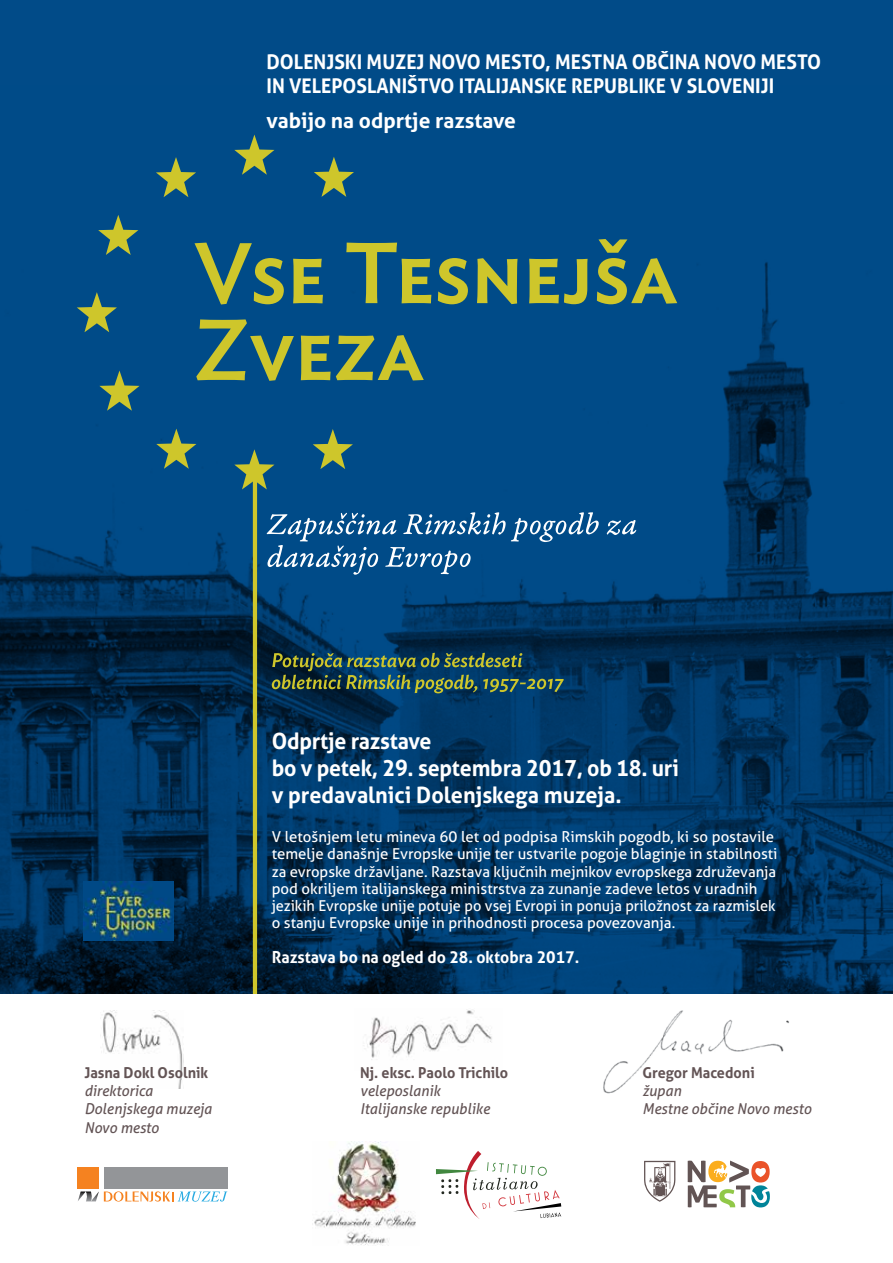
<style>
.page{position:relative;width:893px;height:1263px;background:#fff}
.page>*{position:absolute;margin:0;border:0;box-sizing:border-box;transform-origin:0 0}
.t1{font:700 22.5px/27px "Aller";letter-spacing:-.01em;color:#fff;scale:.95 1}
.t2{font:700 21px "Aller";color:#fff}
.t3{font:700 20.25px/24.3px "Aller";color:#fff;scale:.95 1}
.t4{font:700 16.5px "Aller";color:#fff;scale:.96 1}
.t5{font:15px/17.2px "Aller";color:#fff}
.t6{font:italic 15px/18px "Aller";color:#635455;scale:.96 1}
.t7{font:700 15px "Aller";color:#635455;scale:.96 1}
</style>
<div class="page">
<div style="left:0;top:0;width:893px;height:994px;background:#014b88"></div>
<img style="left:0;top:262px;width:893px;height:732px">
<hr style="left:253px;top:473px;width:4px;height:521px;background:#cec62b">
<svg style="left:272px;top:653px;width:292px;height:40px;background:#2f5350"></svg>
<svg style="left:234px;top:135px;width:40px;height:40px"></svg>
<svg style="left:314px;top:157px;width:40px;height:40px"></svg>
<svg style="left:313px;top:429px;width:40px;height:40px"></svg>
<svg style="left:234px;top:449px;width:40px;height:40px"></svg>
<svg style="left:156px;top:429px;width:40px;height:40px"></svg>
<svg style="left:99px;top:370px;width:41px;height:41px"></svg>
<svg style="left:77px;top:292px;width:40px;height:40px"></svg>
<svg style="left:98px;top:215px;width:40px;height:40px"></svg>
<svg style="left:156px;top:157px;width:40px;height:40px"></svg>
<svg style="left:266px;top:512px;width:370px;height:63px"></svg>
<svg style="left:196px;top:319px;width:228px;height:62px"></svg>
<svg style="left:194px;top:239px;width:483px;height:65px"></svg>
<svg style="left:436px;top:1151px;width:125px;height:68px"></svg>
<img style="left:312px;top:1142px;width:104px;height:103px">
<img style="left:367px;top:1010px;width:125px;height:50px">
<img style="left:603px;top:1010px;width:186px;height:84px">
<svg style="left:688px;top:1160px;width:82px;height:47px"></svg>
<svg style="left:644px;top:1161px;width:31px;height:41px"></svg>
<img style="left:103px;top:1011px;width:81px;height:78px">
<div style="left:78px;top:1167px;width:21px;height:21px;background:#f58220"></div>
<div style="left:104px;top:1167px;width:123px;height:21px;background:#939598"></div>
<svg style="left:78px;top:1191px;width:149px;height:10px"></svg>
<img style="left:83px;top:881px;width:91px;height:59px">
<svg style="left:111px;top:937px;width:7px;height:3px"></svg>
<h3 class="t3" style="left:266px;top:49px;width:585px">DOLENJSKI MUZEJ NOVO MESTO, MESTNA OBČINA NOVO MESTO<br>IN VELEPOSLANIŠTVO ITALIJANSKE REPUBLIKE V SLOVENIJI</h3>
<h2 class="t2" style="left:266px;top:107px;width:251px">vabijo na odprtje razstave</h2>
<p class="t7" style="left:84px;top:1063px;width:130px">Jasna Dokl Osolnik</p>
<p class="t6" style="left:84px;top:1081px;width:134px">direktorica<br>Dolenjskega muzeja</p>
<p class="t6" style="left:84px;top:1119px;width:79px">Novo mesto</p>
<h1 class="t1" style="left:272px;top:727px;width:430px">Odprtje razstave<br>bo v petek, 29. septembra 2017, ob 18. uri v predavalnici Dolenjskega muzeja.</h1>
<p class="t5" style="left:272px;top:828px;width:507px">V letošnjem letu mineva 60 let od podpisa Rimskih pogodb, ki so postavile temelje današnje Evropske unije ter ustvarile pogoje blaginje in stabilnosti za evropske državljane. Razstava ključnih mejnikov evropskega združevanja pod okriljem italijanskega ministrstva za zunanje zadeve letos v uradnih jezikih Evropske unije potuje po vsej Evropi in ponuja priložnost za razmislek o stanju Evropske unije in prihodnosti procesa povezovanja.</p>
<p class="t4" style="left:272px;top:947px;width:322px">Razstava bo na ogled do 28. oktobra 2017.</p>
<p class="t7" style="left:360px;top:1063px;width:156px">Nj. eksc. Paolo Trichilo</p>
<p class="t6" style="left:360px;top:1081px;width:137px">veleposlanik<br>Italijanske republike</p>
<p class="t7" style="left:642px;top:1063px;width:118px">Gregor Macedoni</p>
<p class="t6" style="left:642px;top:1081px;width:177px">župan<br>Mestne občine Novo mesto</p>
</div>
